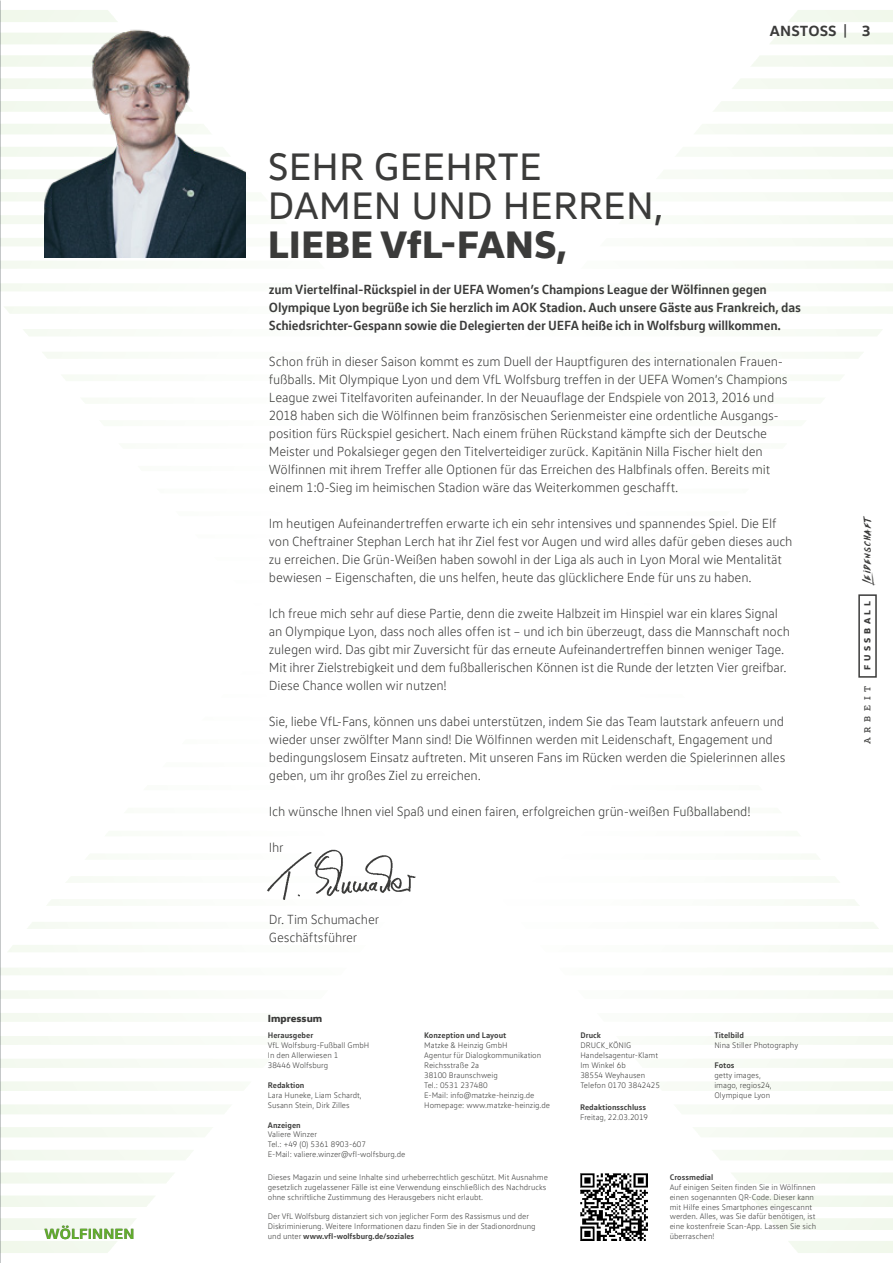
<style>
.page{position:relative;width:893px;height:1263px;background:#fff}
.page>*{position:absolute;margin:0;border:0;box-sizing:border-box;transform-origin:0 0}
.t1{font:39px/39px "VW Head";color:#3b3b3a}
.t2{font:800 39px "VW Head";color:#3b3b3a}
.t3{font:700 15px "VW Head";letter-spacing:.005em;color:#3b3b3a}
.t4{font:700 15px "VW Head";letter-spacing:.005em;color:#64b32c}
.t5{font:300 13.5px/18px "VW Text";letter-spacing:-.015em;color:#3b3b3a}
.t6{font:700 13.5px/18px "VW Text";letter-spacing:-.015em;color:#3b3b3a}
.t7{font:12.45px "Againts";color:#3b3b3a}
.t8{font:800 10.5px "VW Head";color:#3b3b3a}
.t9{font:500 10.35px "Podkova";letter-spacing:.45em;color:#3b3b3a}
.t10{font:800 9px "VW Head";letter-spacing:.4em;color:#3b3b3a}
.t11{font:300 8.25px/9.9px "VW Text";color:#3b3b3a}
.t12{font:700 8.25px "VW Text";color:#3b3b3a}
.s1{font-weight:700}
</style>
<div class="page">
<img style="left:0;top:0;width:893px;height:1263px">
<div style="left:858px;top:594px;width:19px;height:84px;border:2px solid #3b3b3a"></div>
<img style="left:576px;top:1169px;width:75px;height:75px">
<img style="left:265px;top:849px;width:152px;height:52px">
<img style="left:45px;top:24px;width:201px;height:234px">
<p class="t4" style="left:45px;top:1224px;width:92px">WÖLFINNEN</p>
<p class="t3" style="left:770px;top:21px;width:79px">ANSTOSS |</p>
<p class="t3" style="left:862px;top:21px;width:10px">3</p>
<h1 class="t1" style="left:268px;top:146px;width:397px">SEHR GEEHRTE<br>DAMEN UND HERREN,</h1>
<h1 class="t2" style="left:268px;top:218px;width:301px">LIEBE VfL-FANS,</h1>
<p class="t6" style="left:269px;top:280px;width:533px">zum Viertelfinal-Rückspiel in der UEFA Women’s Champions League der Wölfinnen gegen<br>Olympique Lyon begrüße ich Sie herzlich im AOK Stadion. Auch unsere Gäste aus Frankreich, das<br>Schiedsrichter-Gespann sowie die Delegierten der UEFA heiße ich in Wolfsburg willkommen.</p>
<p class="t5" style="left:269px;top:352px;width:520px">Schon früh in dieser Saison kommt es zum Duell der Hauptfiguren des internationalen Frauen&shy;fußballs. Mit Olympique Lyon und dem VfL Wolfsburg treffen in der UEFA Women’s Champions League zwei Titelfavoriten aufeinander. In der Neuauflage der Endspiele von 2013, 2016 und 2018 haben sich die Wölfinnen beim französischen Serienmeister eine ordentliche Ausgangs&shy;position fürs Rückspiel gesichert. Nach einem frühen Rückstand kämpfte sich der Deutsche Meister und Pokalsieger gegen den Titelverteidiger zurück. Kapitänin Nilla Fischer hielt den Wölfinnen mit ihrem Treffer alle Optionen für das Erreichen des Halbfinals offen. Bereits mit einem 1:0-Sieg im heimischen Stadion wäre das Weiterkommen geschafft.</p>
<p class="t5" style="left:269px;top:514px;width:525px">Im heutigen Aufeinandertreffen erwarte ich ein sehr intensives und spannendes Spiel. Die Elf von Cheftrainer Stephan Lerch hat ihr Ziel fest vor Augen und wird alles dafür geben dieses auch zu erreichen. Die Grün-Weißen haben sowohl in der Liga als auch in Lyon Moral wie Mentalität bewiesen – Eigenschaften, die uns helfen, heute das glücklichere Ende für uns zu haben.</p>
<p class="t5" style="left:269px;top:604px;width:523px">Ich freue mich sehr auf diese Partie, denn die zweite Halbzeit im Hinspiel war ein klares Signal an Olympique Lyon, dass noch alles offen ist – und ich bin überzeugt, dass die Mannschaft noch zulegen wird. Das gibt mir Zuversicht für das erneute Aufeinandertreffen binnen weniger Tage.<br>Mit ihrer Zielstrebigkeit und dem fußballerischen Können ist die Runde der letzten Vier greifbar.<br>Diese Chance wollen wir nutzen!</p>
<p class="t5" style="left:269px;top:712px;width:518px">Sie, liebe VfL-Fans, können uns dabei unterstützen, indem Sie das Team lautstark anfeuern und wieder unser zwölfter Mann sind! Die Wölfinnen werden mit Leidenschaft, Engagement und bedingungslosem Einsatz auftreten. Mit unseren Fans im Rücken werden die Spielerinnen alles geben, um ihr großes Ziel zu erreichen.</p>
<p class="t5" style="left:269px;top:802px;width:483px">Ich wünsche Ihnen viel Spaß und einen fairen, erfolgreichen grün-weißen Fußballabend!</p>
<p class="t5" style="left:269px;top:838px;width:16px">Ihr</p>
<p class="t5" style="left:269px;top:910px;width:112px">Dr. Tim Schumacher<br>Geschäftsführer</p>
<p class="t8" style="left:268px;top:1011px;width:56px">Impressum</p>
<p class="t12" style="left:268px;top:1030px;width:47px">Herausgeber</p>
<p class="t11" style="left:268px;top:1040px;width:103px">VfL Wolfsburg-Fußball GmbH<br>In den Allerwiesen 1<br>38446 Wolfsburg</p>
<p class="t12" style="left:268px;top:1080px;width:38px">Redaktion</p>
<p class="t11" style="left:268px;top:1090px;width:95px">Lara Huneke, Liam Schardt,<br>Susann Stein, Dirk Zilles</p>
<p class="t12" style="left:268px;top:1119px;width:34px">Anzeigen</p>
<p class="t11" style="left:268px;top:1129px;width:139px">Valiere Winzer<br>Tel.: +49 (0) 5361 8903-607<br>E-Mail: valiere.winzer@vfl-wolfsburg.de</p>
<p class="t12" style="left:424px;top:1030px;width:84px">Konzeption und Layout</p>
<p class="t11" style="left:424px;top:1040px;width:127px">Matzke &amp; Heinzig GmbH<br>Agentur für Dialogkommunikation<br>Reichsstraße 2a<br>38100 Braunschweig<br>Tel.: 0531 237480<br>E-Mail: info@matzke-heinzig.de<br>Homepage: www.matzke-heinzig.de</p>
<p class="t11" style="left:268px;top:1172px;width:282px">Dieses Magazin und seine Inhalte sind urheberrechtlich geschützt. Mit Ausnahme gesetzlich zugelassener Fälle ist eine Verwendung einschließlich des Nachdrucks ohne schriftliche Zustimmung des Herausgebers nicht erlaubt.</p>
<p class="t11" style="left:268px;top:1211px;width:269px">Der VfL Wolfsburg distanziert sich von jeglicher Form des Rassismus und der<br>Diskriminierung. Weitere Informationen dazu finden Sie in der Stadionordnung und unter <span class="s1">www.vfl-wolfsburg.de/soziales</span></p>
<p class="t12" style="left:580px;top:1030px;width:22px">Druck</p>
<p class="t11" style="left:580px;top:1040px;width:81px">DRUCK_KÖNIG<br>Handelsagentur-Klamt<br>Im Winkel 6b<br>38554 Weyhausen<br>Telefon 0170 3842425</p>
<p class="t12" style="left:580px;top:1102px;width:67px">Redaktionsschluss</p>
<p class="t11" style="left:580px;top:1112px;width:70px">Freitag, 22.03.2019</p>
<p class="t12" style="left:714px;top:1030px;width:31px">Titelbild</p>
<p class="t11" style="left:714px;top:1040px;width:85px">Nina Stiller Photography</p>
<p class="t12" style="left:714px;top:1060px;width:22px">Fotos</p>
<p class="t11" style="left:714px;top:1070px;width:59px">getty images, imago, regios24,<br>Olympique Lyon</p>
<p class="t12" style="left:670px;top:1171px;width:45px">Crossmedial</p>
<p class="t11" style="left:670px;top:1182px;width:148px">Auf einigen Seiten finden Sie in Wölfinnen einen sogenannten QR-Code. Dieser kann mit Hilfe eines Smartphones eingescannt werden. Alles, was Sie dafür benötigen, ist eine kostenfreie Scan-App. Lassen Sie sich überraschen!</p>
<p class="t7" style="left:859px;top:585px;width:71px;rotate:-90deg">Leidenschaft</p>
<p class="t10" style="left:861px;top:670px;width:71px;rotate:-90deg">FUSSBALL</p>
<p class="t9" style="left:860px;top:744px;width:60px;rotate:-90deg">ARBEIT</p>
</div>
